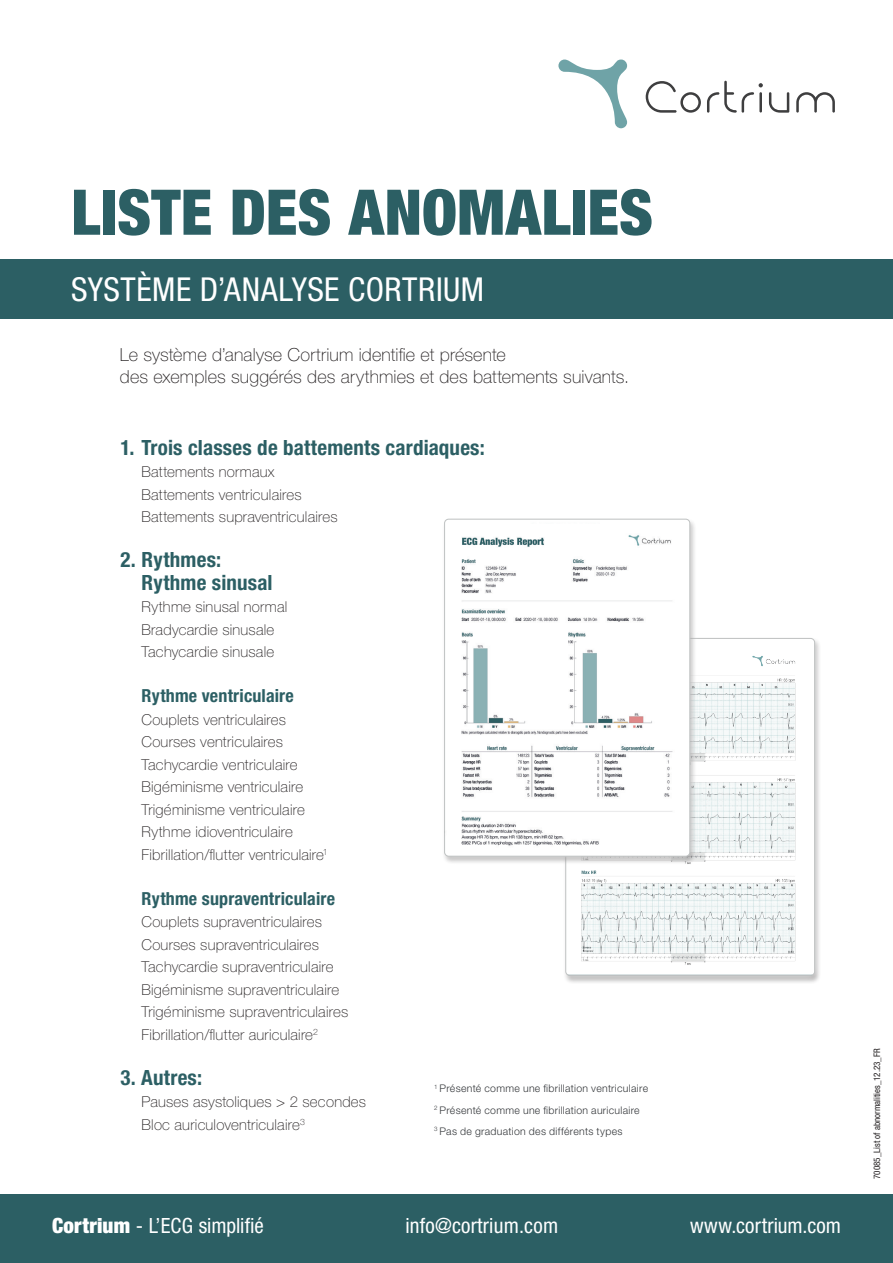
<style>
.page{position:relative;width:893px;height:1263px;background:#fff}
.page>*{position:absolute;margin:0;border:0;box-sizing:border-box;transform-origin:0 0}
.t1{font:63px "Helvetica Neue LT 97 Blk Cn";letter-spacing:.005em;color:#2c5f64}
.t2{font:condensed 33px "Helvetica Neue LT Std";letter-spacing:.015em;color:#fff}
.t3{font:21px "Helvetica Neue LT 77 Bd Cn";letter-spacing:.01em;color:#2c5f64}
.t4{font:condensed 21px "Helvetica Neue LT Std";letter-spacing:.01em;color:#fff}
.t5{font:18px "Helvetica Neue LT 35 Th";letter-spacing:.005em;color:#231f20}
.t6{font:18px "Helvetica Neue LT 77 Bd Cn";letter-spacing:.01em;color:#2c5f64}
.t7{font:15px "Helvetica Neue LT 35 Th";letter-spacing:.015em;color:#231f20}
.t8{font:300 10.5px "Helvetica Neue LT Std";letter-spacing:.03em;color:#36393c}
.t9{font:condensed 9px "Helvetica Neue LT Std";color:#231f20}
.s1{font-weight:900}
</style>
<div class="page">
<div style="left:0;top:259px;width:893px;height:60px;background:#2c5f64"></div>
<div style="left:0;top:1195px;width:893px;height:68px;background:#2c5f64"></div>
<svg style="left:646px;top:81px;width:55px;height:32px"></svg>
<svg style="left:769px;top:92px;width:20px;height:21px"></svg>
<svg style="left:796px;top:92px;width:39px;height:21px"></svg>
<svg style="left:707px;top:81px;width:56px;height:32px"></svg>
<svg style="left:558px;top:60px;width:69px;height:68px"></svg>
<div style="left:556px;top:629px;width:268px;height:356px;background:#fff;opacity:.75"></div>
<img style="left:567px;top:640px;width:245px;height:334px">
<div style="left:435px;top:510px;width:264px;height:356px;background:#fff;opacity:.75"></div>
<img style="left:445px;top:519px;width:245px;height:337px">
<div style="left:444px;top:519px;width:246px;height:337px;border:1px solid #bfc2c2;border-radius:4px"></div>
<div style="left:526px;top:524px;width:92px;height:12px;background:#fff"></div>
<p class="t1" style="left:71px;top:175px;width:583px">LISTE DES ANOMALIES</p>
<p class="t2" style="left:71px;top:270px;width:414px">SYSTÈME D’ANALYSE CORTRIUM</p>
<p class="t5" style="left:120px;top:343px;width:387px">Le système d’analyse Cortrium identifie et présente</p>
<p class="t5" style="left:120px;top:366px;width:511px">des exemples suggérés des arythmies et des battements suivants.</p>
<p class="t3" style="left:121px;top:435px;width:366px">1. Trois classes de battements cardiaques:</p>
<p class="t7" style="left:142px;top:463px;width:135px">Battements normaux</p>
<p class="t7" style="left:142px;top:485px;width:162px">Battements ventriculaires</p>
<p class="t7" style="left:142px;top:508px;width:198px">Battements supraventriculaires</p>
<p class="t3" style="left:121px;top:547px;width:102px">2. Rythmes:</p>
<p class="t3" style="left:142px;top:570px;width:133px">Rythme sinusal</p>
<p class="t7" style="left:142px;top:598px;width:147px">Rythme sinusal normal</p>
<p class="t7" style="left:142px;top:620px;width:134px">Bradycardie sinusale</p>
<p class="t7" style="left:142px;top:643px;width:134px">Tachycardie sinusale</p>
<p class="t6" style="left:142px;top:685px;width:154px">Rythme ventriculaire</p>
<p class="t7" style="left:142px;top:710px;width:146px">Couplets ventriculaires</p>
<p class="t7" style="left:142px;top:733px;width:143px">Courses ventriculaires</p>
<p class="t7" style="left:142px;top:755px;width:158px">Tachycardie ventriculaire</p>
<p class="t7" style="left:142px;top:778px;width:163px">Bigéminisme ventriculaire</p>
<p class="t7" style="left:142px;top:800px;width:165px">Trigéminisme ventriculaire</p>
<p class="t7" style="left:142px;top:823px;width:153px">Rythme idioventriculaire</p>
<p class="t7" style="left:142px;top:845px;width:188px">Fibrillation/flutter ventriculaire<sup>1</sup></p>
<p class="t6" style="left:142px;top:887px;width:195px">Rythme supraventriculaire</p>
<p class="t7" style="left:142px;top:913px;width:182px">Couplets supraventriculaires</p>
<p class="t7" style="left:142px;top:935px;width:179px">Courses supraventriculaires</p>
<p class="t7" style="left:142px;top:958px;width:194px">Tachycardie supraventriculaire</p>
<p class="t7" style="left:142px;top:980px;width:199px">Bigéminisme supraventriculaire</p>
<p class="t7" style="left:142px;top:1003px;width:208px">Trigéminisme supraventriculaires</p>
<p class="t7" style="left:142px;top:1025px;width:178px">Fibrillation/flutter auriculaire<sup>2</sup></p>
<p class="t3" style="left:121px;top:1065px;width:83px">3. Autres:</p>
<p class="t7" style="left:142px;top:1093px;width:226px">Pauses asystoliques &gt; 2 secondes</p>
<p class="t7" style="left:142px;top:1115px;width:165px">Bloc auriculoventriculaire<sup>3</sup></p>
<p class="t8" style="left:434px;top:1082px;width:215px"><sup>1</sup> Présenté comme une fibrillation ventriculaire</p>
<p class="t8" style="left:434px;top:1103px;width:207px"><sup>2</sup> Présenté comme une fibrillation auriculaire</p>
<p class="t8" style="left:434px;top:1125px;width:190px"><sup>3</sup> Pas de graduation des différents types</p>
<p class="t4" style="left:136px;top:1213px;width:130px">- L’ECG simplifié</p>
<p class="t4" style="left:52px;top:1213px;width:221px"><span class="s1">Cortrium</span> ECG made easy</p>
<p class="t4" style="left:405px;top:1213px;width:154px">info@cortrium.com</p>
<p class="t4" style="left:690px;top:1213px;width:152px">www.cortrium.com</p>
<p class="t9" style="left:872px;top:1179px;width:132px;rotate:-90deg">70085_List of abnormalities_12.23_FR</p>
</div>
